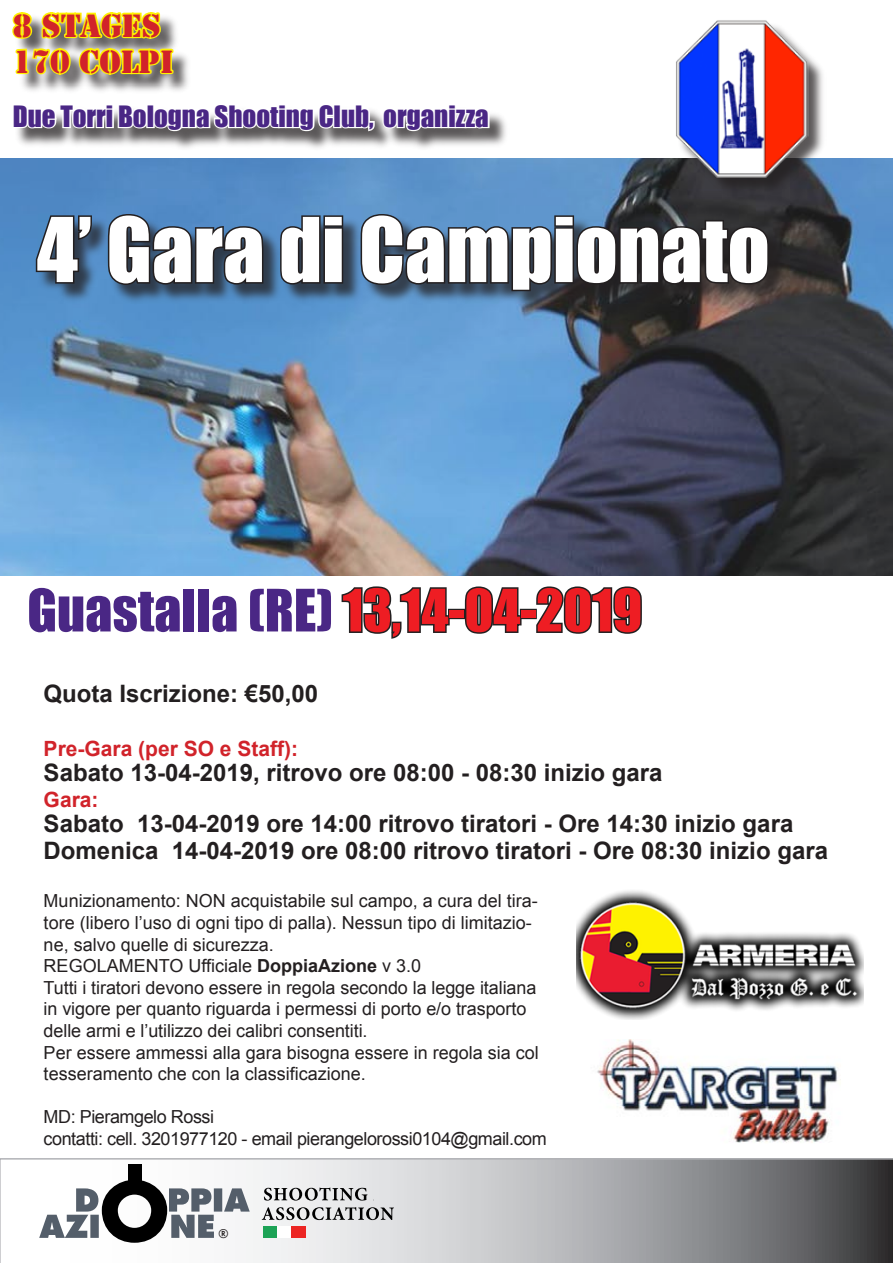
<style>
.page{position:relative;width:893px;height:1263px;background:#fff}
.page>*{position:absolute;margin:0;border:0;box-sizing:border-box;transform-origin:0 0}
.t1{font:82.5px "Impact";color:#fff}
.t2{font:700 78.45px "Futura Std";color:#000}
.t3{font:54px "Impact";color:#4a2785}
.t4{font:30px "Stencil Std";color:#d1232a}
.t5{font:27px "Impact";color:#4a2785}
.t6{font:700 24px "Arial";color:#231f20}
.t7{font:700 21px "Arial";color:#d1232a}
.t8{font:18px/21.6px "Arial";color:#231f20}
.t9{font:18px/21.6px "Arial";letter-spacing:-.025em;color:#231f20}
.t10{font:500 11.7px "Futura";color:#231f20}
.s1{color:#ee1d23}
.s2{font-weight:700}
</style>
<div class="page">
<img style="left:0;top:159px;width:893px;height:416px">
<svg style="left:0;top:1158px;width:893px;height:105px"></svg>
<svg style="left:246px;top:575px;width:205px;height:64px"></svg>
<div style="left:448px;top:609px;width:17px;height:10px;border:3px solid #231f20"></div>
<svg style="left:463px;top:575px;width:60px;height:59px"></svg>
<div style="left:520px;top:609px;width:17px;height:10px;border:3px solid #231f20"></div>
<svg style="left:534px;top:586px;width:108px;height:48px"></svg>
<div style="left:13px;top:12px;width:496px;height:139px;background:#231f20;opacity:.75"></div>
<svg style="left:12px;top:12px;width:22px;height:28px"></svg>
<svg style="left:40px;top:12px;width:122px;height:28px;background:#dcd346"></svg>
<svg style="left:14px;top:46px;width:162px;height:30px;background:#d4cd63"></svg>
<svg style="left:13px;top:101px;width:478px;height:32px"></svg>
<div style="left:677px;top:21px;width:150px;height:176px;background:#231f20;opacity:.75"></div>
<img style="left:674px;top:20px;width:134px;height:161px">
<div style="left:37px;top:215px;width:752px;height:96px;background:#231f20;opacity:.75"></div>
<svg style="left:34px;top:208px;width:60px;height:77px;background:#3a5878"></svg>
<svg style="left:106px;top:212px;width:159px;height:75px;background:#38506b"></svg>
<svg style="left:278px;top:214px;width:67px;height:73px;background:#384d65"></svg>
<svg style="left:359px;top:212px;width:412px;height:81px;background:#364351"></svg>
<img style="left:577px;top:890px;width:286px;height:130px">
<img style="left:597px;top:1039px;width:244px;height:104px">
<p class="t4" style="left:13px;top:6px;width:149px">8 STAGES</p>
<p class="t4" style="left:13px;top:42px;width:162px">170 COLPI</p>
<p class="t5" style="left:13px;top:95px;width:478px">Due Torri Bologna Shooting Club, organizza</p>
<p class="t1" style="left:37px;top:186px;width:734px">4’ Gara di Campionato</p>
<p class="t3" style="left:27px;top:568px;width:616px">Guastalla (RE) <span class="s1">13,14-04-2019</span></p>
<p class="t6" style="left:43px;top:678px;width:276px">Quota Iscrizione: €50,00</p>
<p class="t7" style="left:44px;top:735px;width:256px">Pre-Gara (per SO e Staff):</p>
<p class="t6" style="left:44px;top:757px;width:620px">Sabato 13-04-2019, ritrovo ore 08:00 - 08:30 inizio gara</p>
<p class="t7" style="left:44px;top:785px;width:56px">Gara:</p>
<p class="t6" style="left:44px;top:807px;width:751px">Sabato 13-04-2019 ore 14:00 ritrovo tiratori - Ore 14:30 inizio gara</p>
<p class="t6" style="left:44px;top:834px;width:786px">Domenica 14-04-2019 ore 08:00 ritrovo tiratori - Ore 08:30 inizio gara</p>
<p class="t8" style="left:44px;top:890px;width:496px">Munizionamento: NON acquistabile sul campo, a cura del tira&shy;tore (libero l’uso di ogni tipo di palla). Nessun tipo di limitazio&shy;ne, salvo quelle di sicurezza.</p>
<p class="t8" style="left:44px;top:955px;width:494px">REGOLAMENTO Ufficiale <span class="s2">DoppiaAzione</span> v 3.0<br>Tutti i tiratori devono essere in regola secondo la legge italiana in vigore per quanto riguarda i permessi di porto e/o trasporto delle armi e l’utilizzo dei calibri consentiti.</p>
<p class="t8" style="left:44px;top:1042px;width:497px">Per essere ammessi alla gara bisogna essere in regola sia col tesseramento che con la classificazione.</p>
<p class="t9" style="left:44px;top:1106px;width:505px">MD: Pieramgelo Rossi<br>contatti: cell. 3201977120 - email pierangelorossi0104@gmail.com</p>
<p class="t2" style="left:100px;top:1159px;width:71px">O</p>
<p class="t10" style="left:218px;top:1226px;width:12px">®</p>
</div>
